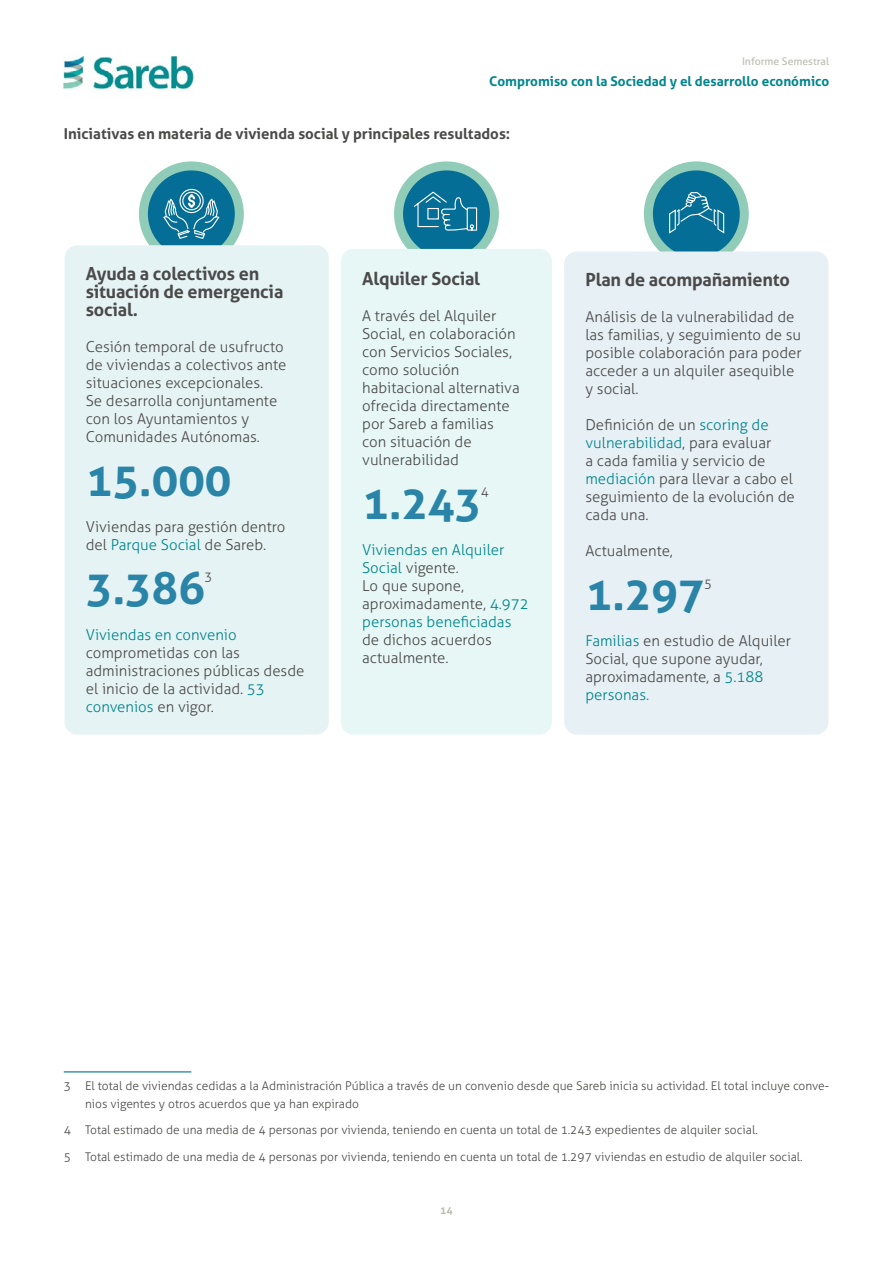
<style>
.page{position:relative;width:893px;height:1263px;background:#fff}
.page>*{position:absolute;margin:0;border:0;box-sizing:border-box;transform-origin:0 0}
.sub2{font:700 45px "Aller";letter-spacing:-.01em;color:#2a84a7}
.sub3{font:700 18px/18px "Aller";letter-spacing:-.01em;color:#4a4a49}
.base{font:300 15px/18px "Aller";color:#4a4a49}
.titulo_figura{font:700 15px "Aller";color:#4a4a49}
.t1{font:700 13.5px "Aller";color:#00858c}
.sub2-2{font:300 13.05px "Aller";color:#4a4a49}
.nota{font:300 12px/18px "Aller";color:#4a4a49}
.t2{font:10.5px "Aller";color:#bbbeb4}
.t3{font:700 10.5px "Aller";color:#bbbeb4}
.s1{color:#00858c}
</style>
<div class="page">
<img style="left:64px;top:55px;width:130px;height:35px">
<svg style="left:143px;top:166px;width:96px;height:96px;background:#1c7e9c"></svg>
<div style="left:139px;top:161px;width:105px;height:105px;border:9px solid #90ccb7;border-radius:50%"></div>
<svg style="left:399px;top:166px;width:95px;height:96px;background:#197c9c"></svg>
<div style="left:394px;top:161px;width:105px;height:105px;border:9px solid #90ccb7;border-radius:50%"></div>
<svg style="left:648px;top:166px;width:96px;height:96px;background:#197c9b"></svg>
<div style="left:644px;top:161px;width:105px;height:105px;border:9px solid #90ccb7;border-radius:50%"></div>
<div style="left:341px;top:249px;width:211px;height:486px;background:#e6f7f6;border-radius:13px"></div>
<div style="left:564px;top:251px;width:264px;height:484px;background:#e6f0f5;border-radius:13px"></div>
<div style="left:65px;top:245px;width:264px;height:490px;background:#e6f3f4;border-radius:13px"></div>
<svg style="left:163px;top:188px;width:57px;height:52px;background:#3489aa"></svg>
<svg style="left:413px;top:161px;width:65px;height:70px;background:#3a8fa9"></svg>
<svg style="left:668px;top:191px;width:57px;height:44px;background:#2581a4"></svg>
<hr style="left:64px;top:1071px;width:127px;height:1px;background:#046e97">
<p class="t2" style="left:742px;top:55px;width:89px">Informe Semestral</p>
<p class="t1" style="left:489px;top:73px;width:342px">Compromiso con la Sociedad y el desarrollo económico</p>
<p class="titulo_figura" style="left:64px;top:124px;width:448px">Iniciativas en materia de vivienda social y principales resultados:</p>
<p class="sub3" style="left:86px;top:264px;width:199px">Ayuda a colectivos en situación de emergencia social.</p>
<p class="base" style="left:86px;top:337px;width:202px">Cesión temporal de usufructo de viviendas a colectivos ante situaciones excepcionales.<br>Se desarrolla conjuntamente con los Ayuntamientos y<br>Comunidades Autónomas.</p>
<p class="sub2" style="left:86px;top:452px;width:147px">15.000</p>
<p class="base" style="left:86px;top:517px;width:201px">Viviendas para gestión dentro del <span class="s1">Parque Social</span> de Sareb.</p>
<p class="sub2" style="left:86px;top:560px;width:121px">3.386</p>
<p class="sub2-2" style="left:205px;top:569px;width:9px">3</p>
<p class="base" style="left:86px;top:625px;width:220px"><span class="s1">Viviendas en convenio </span>comprometidas con las administraciones públicas desde el inicio de la actividad. <span class="s1">53 convenios</span> en vigor.</p>
<p class="sub3" style="left:362px;top:269px;width:119px">Alquiler Social</p>
<p class="base" style="left:362px;top:307px;width:159px">A través del Alquiler<br>Social, en colaboración con Servicios Sociales, como solución habitacional alternativa ofrecida directamente por Sareb a familias con situación de vulnerabilidad</p>
<p class="sub2" style="left:362px;top:475px;width:121px">1.243</p>
<p class="sub2-2" style="left:481px;top:484px;width:9px">4</p>
<p class="base" style="left:362px;top:541px;width:168px"><span class="s1">Viviendas en Alquiler<br>Social</span> vigente.<br>Lo que supone, aproximadamente, <span class="s1">4.972 personas beneficiadas </span>de dichos acuerdos actualmente.</p>
<p class="sub3" style="left:585px;top:270px;width:206px">Plan de acompañamiento</p>
<p class="base" style="left:585px;top:308px;width:218px">Análisis de la vulnerabilidad de las familias, y seguimiento de su posible colaboración para poder acceder a un alquiler asequible y social.</p>
<p class="base" style="left:585px;top:416px;width:211px">Definición de un <span class="s1">scoring de vulnerabilidad</span>, para evaluar<br>a cada familia y servicio de <span class="s1">mediación</span> para llevar a cabo el seguimiento de la evolución de cada una.</p>
<p class="base" style="left:585px;top:542px;width:89px">Actualmente,</p>
<p class="sub2" style="left:585px;top:566px;width:121px">1.297</p>
<p class="sub2-2" style="left:704px;top:575px;width:9px">5</p>
<p class="base" style="left:585px;top:632px;width:207px"><span class="s1">Familias</span> en estudio de Alquiler<br>Social, que supone ayudar, aproximadamente, a <span class="s1">5.188 personas.</span></p>
<p class="nota" style="left:85px;top:1077px;width:746px;text-indent:-21px">3 El total de viviendas cedidas a la Administración Pública a través de un convenio desde que Sareb inicia su actividad. El total incluye conve&shy;nios vigentes y otros acuerdos que ya han expirado</p>
<p class="nota" style="left:64px;top:1121px;width:695px">4 Total estimado de una media de 4 personas por vivienda, teniendo en cuenta un total de 1.243 expedientes de alquiler social.</p>
<p class="nota" style="left:64px;top:1148px;width:740px">5 Total estimado de una media de 4 personas por vivienda, teniendo en cuenta un total de 1.297 viviendas en estudio de alquiler social.</p>
<p class="t3" style="left:440px;top:1203px;width:14px">14</p>
</div>
